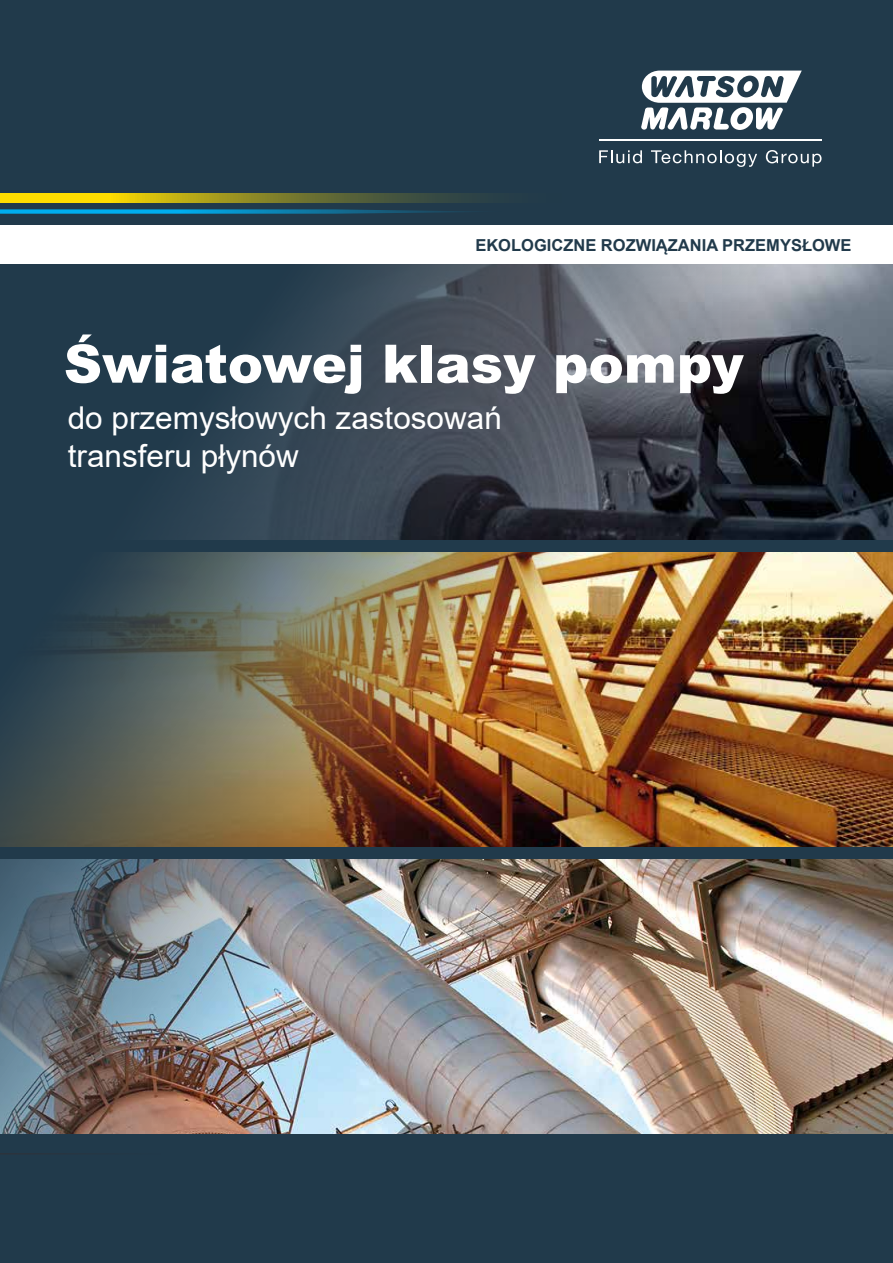
<style>
.page{position:relative;width:893px;height:1263px;background:#fff}
.page>*{position:absolute;margin:0;border:0;box-sizing:border-box;transform-origin:0 0}
.t1{font:900 52.95px "Arial";color:#fff}
.t2{font:31.5px/37.8px "Arial";color:#fff}
.t3{font:700 16.5px "Arial";color:#213a4b}
</style>
<div class="page">
<div style="left:0;top:0;width:893px;height:252px;background:#213a4b"></div>
<svg style="left:0;top:193px;width:480px;height:10px;background:#9c9420"></svg>
<svg style="left:0;top:209px;width:465px;height:5px;background:#0d7ca9"></svg>
<hr style="left:599px;top:139px;width:223px;height:2px;background:#fff">
<svg style="left:599px;top:150px;width:43px;height:13px"></svg>
<svg style="left:651px;top:150px;width:106px;height:17px"></svg>
<svg style="left:766px;top:150px;width:55px;height:17px"></svg>
<svg style="left:641px;top:71px;width:161px;height:59px"></svg>
<div style="left:0;top:1135px;width:893px;height:128px;background:#213a4b"></div>
<img style="left:0;top:264px;width:893px;height:890px">
<div style="left:0;top:225px;width:893px;height:39px;background:#fff"></div>
<div style="left:0;top:541px;width:893px;height:11px;background:#213a4b"></div>
<div style="left:0;top:847px;width:893px;height:11px;background:#213a4b"></div>
<p class="t3" style="left:475px;top:233px;width:378px">EKOLOGICZNE ROZWIĄZANIA PRZEMYSŁOWE</p>
<h1 class="t1" style="left:64px;top:325px;width:681px">Światowej klasy pompy</h1>
<p class="t2" style="left:68px;top:399px;width:436px">do przemysłowych zastosowań transferu płynów</p>
</div>
